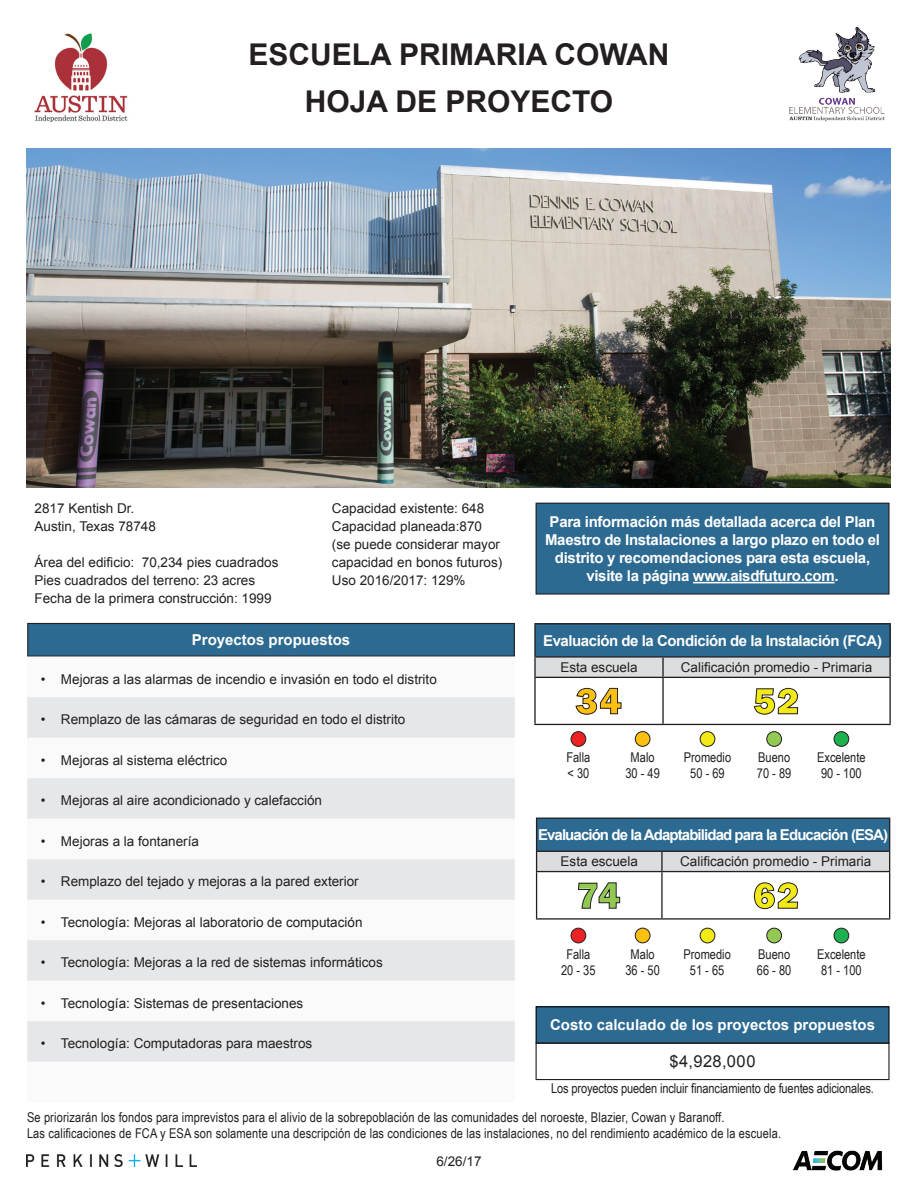
<style>
.page{position:relative;width:918px;height:1188px;background:#fff}
.page>*{position:absolute;margin:0;border:0;box-sizing:border-box;transform-origin:0 0}
.t1{font:800 37.5px "Franklin Gothic";color:#f1ea16}
.t2{font:800 37.5px "Franklin Gothic";color:#fcc011}
.t3{font:800 37.5px "Franklin Gothic";color:#92c953}
.Heading_1__H1{font:700 30px "Arial";color:#231f20}
.t4{font:16.5px "Arial";letter-spacing:.03em;color:#231f20}
.Body_Text__H5{font:700 15px/18px "Arial";letter-spacing:-.02em;color:#fff;text-align:center}
.Heading_3__H3{font:700 15px "Arial";letter-spacing:-.06em;color:#fff}
.Heading_3__H3-2{font:700 15px "Arial";letter-spacing:-.03em;color:#fff}
.Heading_3__H3-3{font:700 15px "Arial";color:#fff}
.Body_Text__H5-2{font:700 15px "Arial";color:#fff}
.Body_Text__H5-3{font:13.5px/18px "Arial";color:#231f20}
.t5{font:13.5px/16.2px "Arial Narrow";letter-spacing:.01em;color:#231f20;text-align:center}
.t6{font:13.5px "Arial Narrow";letter-spacing:-.01em;color:#231f20}
</style>
<div class="page">
<img style="left:789px;top:27px;width:96px;height:94px">
<img style="left:793px;top:1150px;width:90px;height:21px">
<img style="left:27px;top:1154px;width:170px;height:12px">
<div style="left:834px;top:928px;width:15px;height:15px;background:#1fb04f;border-radius:50%"></div>
<div style="left:834px;top:928px;width:15px;height:15px;border:1px solid #231f20;border-radius:50%"></div>
<div style="left:700px;top:928px;width:15px;height:15px;background:#f1ea16;border-radius:50%"></div>
<div style="left:700px;top:928px;width:15px;height:15px;border:1px solid #231f20;border-radius:50%"></div>
<div style="left:571px;top:928px;width:15px;height:15px;background:#ed2225;border-radius:50%"></div>
<div style="left:571px;top:928px;width:15px;height:15px;border:1px solid #231f20;border-radius:50%"></div>
<div style="left:767px;top:928px;width:15px;height:15px;background:#92c953;border-radius:50%"></div>
<div style="left:766px;top:928px;width:16px;height:15px;border:1px solid #231f20;border-radius:50%"></div>
<div style="left:635px;top:928px;width:15px;height:15px;background:#fcc011;border-radius:50%"></div>
<div style="left:635px;top:928px;width:15px;height:15px;border:1px solid #231f20;border-radius:50%"></div>
<div style="left:571px;top:732px;width:15px;height:14px;background:#ed2225;border-radius:50%"></div>
<div style="left:571px;top:731px;width:15px;height:16px;border:1px solid #231f20;border-radius:50%"></div>
<div style="left:635px;top:732px;width:15px;height:14px;background:#fcc011;border-radius:50%"></div>
<div style="left:635px;top:731px;width:15px;height:16px;border:1px solid #231f20;border-radius:50%"></div>
<div style="left:834px;top:732px;width:15px;height:14px;background:#1fb04f;border-radius:50%"></div>
<div style="left:834px;top:731px;width:15px;height:16px;border:1px solid #231f20;border-radius:50%"></div>
<div style="left:700px;top:732px;width:15px;height:14px;background:#f1ea16;border-radius:50%"></div>
<div style="left:700px;top:731px;width:15px;height:16px;border:1px solid #231f20;border-radius:50%"></div>
<div style="left:767px;top:732px;width:15px;height:14px;background:#92c953;border-radius:50%"></div>
<div style="left:766px;top:731px;width:16px;height:16px;border:1px solid #231f20;border-radius:50%"></div>
<img style="left:34px;top:33px;width:94px;height:89px">
<img style="left:26px;top:148px;width:864px;height:340px">
<div style="left:536px;top:503px;width:353px;height:91px;background:#2c6a92"></div>
<hr style="left:693px;top:582px;width:142px;height:1px;background:#fff">
<div style="left:536px;top:503px;width:354px;height:92px;border:1px solid #231f20"></div>
<div style="left:28px;top:623px;width:486px;height:33px;background:#2c6a92"></div>
<div style="left:27px;top:623px;width:488px;height:34px;border:1px solid #231f20"></div>
<svg style="left:27px;top:697px;width:488px;height:365px;fill:#e6e7e9"></svg>
<div style="left:535px;top:624px;width:355px;height:33px;background:#2c6a92"></div>
<hr style="left:534px;top:623px;width:129px;height:1px;background:#231f20">
<hr style="left:534px;top:624px;width:2px;height:32px;background:#231f20">
<hr style="left:663px;top:623px;width:228px;height:1px;background:#231f20">
<hr style="left:889px;top:624px;width:2px;height:32px;background:#231f20">
<hr style="left:534px;top:656px;width:129px;height:2px;background:#231f20">
<hr style="left:663px;top:656px;width:228px;height:2px;background:#231f20">
<hr style="left:534px;top:724px;width:129px;height:1px;background:#231f20">
<hr style="left:663px;top:724px;width:228px;height:1px;background:#231f20">
<svg style="left:534px;top:657px;width:357px;height:67px"></svg>
<div style="left:537px;top:818px;width:353px;height:33px;background:#2c6a92"></div>
<hr style="left:536px;top:818px;width:126px;height:1px;background:#231f20">
<hr style="left:536px;top:819px;width:1px;height:32px;background:#231f20">
<hr style="left:662px;top:818px;width:228px;height:1px;background:#231f20">
<hr style="left:889px;top:819px;width:1px;height:32px;background:#231f20">
<hr style="left:536px;top:918px;width:126px;height:2px;background:#231f20">
<hr style="left:662px;top:918px;width:228px;height:2px;background:#231f20">
<svg style="left:536px;top:851px;width:354px;height:68px"></svg>
<div style="left:536px;top:1007px;width:353px;height:36px;background:#2c6a92"></div>
<div style="left:536px;top:1006px;width:354px;height:38px;border:1px solid #040503"></div>
<div style="left:536px;top:1043px;width:354px;height:37px;border:1px solid #231f20"></div>
<h1 class="Heading_1__H1" style="left:248px;top:35px;width:423px">ESCUELA PRIMARIA COWAN</h1>
<h1 class="Heading_1__H1" style="left:305px;top:81px;width:310px">HOJA DE PROYECTO</h1>
<p class="Body_Text__H5-3" style="left:35px;top:499px;width:101px">2817 Kentish Dr.</p>
<p class="Body_Text__H5-3" style="left:35px;top:517px;width:123px">Austin, Texas 78748</p>
<p class="Body_Text__H5-3" style="left:35px;top:553px;width:245px">Área del edificio: 70,234 pies cuadrados</p>
<p class="Body_Text__H5-3" style="left:35px;top:571px;width:222px">Pies cuadrados del terreno: 23 acres</p>
<p class="Body_Text__H5-3" style="left:35px;top:589px;width:239px">Fecha de la primera construcción: 1999</p>
<p class="Body_Text__H5-3" style="left:332px;top:499px;width:154px">Capacidad existente: 648</p>
<p class="Body_Text__H5-3" style="left:332px;top:517px;width:152px">Capacidad planeada:870</p>
<p class="Body_Text__H5-3" style="left:332px;top:535px;width:172px">(se puede considerar mayor capacidad en bonos futuros)</p>
<p class="Body_Text__H5-3" style="left:332px;top:571px;width:135px">Uso 2016/2017: 129%</p>
<p class="Body_Text__H5-2" style="left:192px;top:630px;width:160px">Proyectos propuestos</p>
<p class="Body_Text__H5-3" style="left:41px;top:670px;width:398px">• Mejoras a las alarmas de incendio e invasión en todo el distrito</p>
<p class="Body_Text__H5-3" style="left:41px;top:711px;width:366px">• Remplazo de las cámaras de seguridad en todo el distrito</p>
<p class="Body_Text__H5-3" style="left:41px;top:751px;width:188px">• Mejoras al sistema eléctrico</p>
<p class="Body_Text__H5-3" style="left:41px;top:792px;width:283px">• Mejoras al aire acondicionado y calefacción</p>
<p class="Body_Text__H5-3" style="left:41px;top:832px;width:160px">• Mejoras a la fontanería</p>
<p class="Body_Text__H5-3" style="left:41px;top:873px;width:320px">• Remplazo del tejado y mejoras a la pared exterior</p>
<p class="Body_Text__H5-3" style="left:41px;top:913px;width:323px">• Tecnología: Mejoras al laboratorio de computación</p>
<p class="Body_Text__H5-3" style="left:41px;top:954px;width:344px">• Tecnología: Mejoras a la red de sistemas informáticos</p>
<p class="Body_Text__H5-3" style="left:41px;top:994px;width:264px">• Tecnología: Sistemas de presentaciones</p>
<p class="Body_Text__H5-3" style="left:41px;top:1035px;width:273px">• Tecnología: Computadoras para maestros</p>
<p class="Body_Text__H5" style="left:545px;top:513px;width:336px">Para información más detallada acerca del Plan Maestro de Instalaciones a largo plazo en todo el distrito y recomendaciones para esta escuela, visite la página www.aisdfuturo.com.</p>
<p class="Heading_3__H3-2" style="left:543px;top:631px;width:340px">Evaluación de la Condición de la Instalación (FCA)</p>
<p class="Body_Text__H5-3" style="left:560px;top:658px;width:79px">Esta escuela</p>
<p class="Body_Text__H5-3" style="left:681px;top:658px;width:193px">Calificación promedio - Primaria</p>
<p class="t2" style="left:576px;top:677px;width:47px">34</p>
<p class="t1" style="left:754px;top:677px;width:47px">52</p>
<p class="t5" style="left:566px;top:749px;width:25px">Falla</p>
<p class="t5" style="left:567px;top:765px;width:23px">&lt; 30</p>
<p class="t5" style="left:625px;top:749px;width:36px">Malo<br>30 - 49</p>
<p class="t5" style="left:684px;top:749px;width:49px">Promedio<br>50 - 69</p>
<p class="t5" style="left:757px;top:749px;width:36px;text-align:left">Bueno<br>70 - 89</p>
<p class="t5" style="left:817px;top:749px;width:50px;text-align:left">Excelente<br>90 - 100</p>
<p class="Heading_3__H3" style="left:538px;top:825px;width:352px">Evaluación de la Adaptabilidad para la Educación (ESA)</p>
<p class="Body_Text__H5-3" style="left:561px;top:853px;width:79px">Esta escuela</p>
<p class="Body_Text__H5-3" style="left:680px;top:853px;width:193px">Calificación promedio - Primaria</p>
<p class="t3" style="left:577px;top:871px;width:45px">74</p>
<p class="t1" style="left:753px;top:871px;width:47px">62</p>
<p class="t5" style="left:566px;top:946px;width:25px">Falla</p>
<p class="t5" style="left:561px;top:962px;width:36px">20 - 35</p>
<p class="t5" style="left:625px;top:946px;width:36px">Malo<br>36 - 50</p>
<p class="t5" style="left:683px;top:946px;width:49px">Promedio<br>51 - 65</p>
<p class="t5" style="left:757px;top:945px;width:36px;text-align:left">Bueno<br>66 - 80</p>
<p class="t5" style="left:817px;top:945px;width:50px;text-align:left">Excelente<br>81 - 100</p>
<p class="Heading_3__H3-3" style="left:550px;top:1015px;width:327px">Costo calculado de los proyectos propuestos</p>
<p class="t4" style="left:669px;top:1051px;width:88px">$4,928,000</p>
<p class="t6" style="left:551px;top:1078px;width:324px">Los proyectos pueden incluir financiamiento de fuentes adicionales.</p>
<p class="t5" style="left:27px;top:1109px;width:699px">Se priorizarán los fondos para imprevistos para el alivio de la sobrepoblación de las comunidades del noroeste, Blazier, Cowan y Baranoff.</p>
<p class="t5" style="left:27px;top:1125px;width:756px">Las calificaciones de FCA y ESA son solamente una descripción de las condiciones de las instalaciones, no del rendimiento académico de la escuela.</p>
<p class="Body_Text__H5-3" style="left:436px;top:1152px;width:47px">6/26/17</p>
</div>
